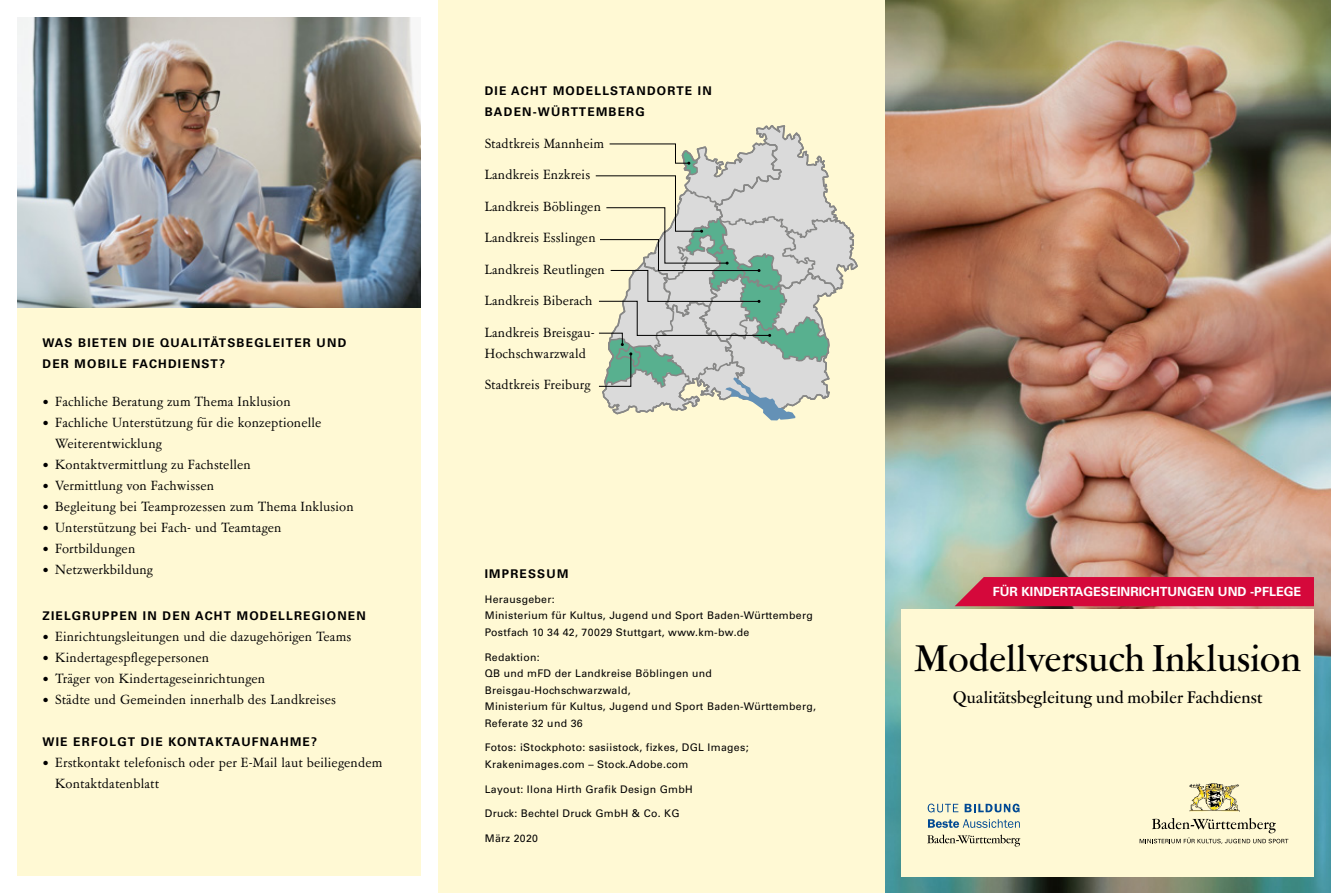
<style>
.page{position:relative;width:1331px;height:893px;background:#fff}
.page>*{position:absolute;margin:0;border:0;box-sizing:border-box;transform-origin:0 0}
.t1{font:500 42px "Garamont Amst SHOP";letter-spacing:.01em;color:#000}
.t2{font:500 18.9px "Garamont Amst SHOP";letter-spacing:.02em;color:#000}
.t3{font:15px/31.5px "Garamont Amst SBOP Rom";letter-spacing:.01em;color:#000}
.t4{font:700 12.6px "Univers LT Std";color:#fff}
.t5{font:700 12px/21px "Univers LT Std";letter-spacing:.1em;color:#000}
.t6{font:10.5px/16.5px "Univers LT Std";letter-spacing:.03em;color:#000}
</style>
<div class="page">
<img style="left:884px;top:0;width:447px;height:893px">
<div style="left:438px;top:0;width:446px;height:893px;background:#fff9d4"></div>
<div style="left:17px;top:17px;width:404px;height:859px;background:#fff9d4"></div>
<img style="left:17px;top:17px;width:404px;height:290px">
<div style="left:901px;top:609px;width:413px;height:268px;background:#fff9d4"></div>
<svg style="left:928px;top:804px;width:30px;height:8px"></svg>
<svg style="left:965px;top:804px;width:54px;height:8px"></svg>
<svg style="left:928px;top:819px;width:92px;height:9px"></svg>
<svg style="left:927px;top:835px;width:93px;height:11px"></svg>
<img style="left:1189px;top:784px;width:51px;height:27px">
<svg style="left:1140px;top:818px;width:148px;height:25px"></svg>
<div style="left:955px;top:577px;width:359px;height:29px;background:#d5083b"></div>
<svg style="left:595px;top:125px;width:263px;height:295px"></svg>
<p class="t5" style="left:43px;top:332px;width:305px">WAS BIETEN DIE QUALITÄTSBEGLEITER UND<br>DER MOBILE FACHDIENST?</p>
<p class="t3" style="left:43px;top:386px;width:250px">• Fachliche Beratung zum Thema Inklusion</p>
<p class="t3" style="left:55px;top:412px;width:268px;line-height:21px;text-indent:-13px">• Fachliche Unterstützung für die konzeptionelle<br>Weiterentwicklung</p>
<p class="t3" style="left:43px;top:449px;width:210px">• Kontaktvermittlung zu Fachstellen</p>
<p class="t3" style="left:43px;top:470px;width:173px">• Vermittlung von Fachwissen</p>
<p class="t3" style="left:43px;top:491px;width:313px">• Begleitung bei Teamprozessen zum Thema Inklusion</p>
<p class="t3" style="left:43px;top:512px;width:241px">• Unterstützung bei Fach- und Teamtagen</p>
<p class="t3" style="left:43px;top:533px;width:94px">• Fortbildungen</p>
<p class="t3" style="left:43px;top:554px;width:112px">• Netzwerkbildung</p>
<p class="t5" style="left:43px;top:605px;width:325px">ZIELGRUPPEN IN DEN ACHT MODELLREGIONEN</p>
<p class="t3" style="left:43px;top:621px;width:310px">• Einrichtungsleitungen und die dazugehörigen Teams</p>
<p class="t3" style="left:43px;top:642px;width:168px">• Kindertagespflegepersonen</p>
<p class="t3" style="left:43px;top:663px;width:224px">• Träger von Kindertageseinrichtungen</p>
<p class="t3" style="left:43px;top:684px;width:295px">• Städte und Gemeinden innerhalb des Landkreises</p>
<p class="t5" style="left:43px;top:731px;width:276px">WIE ERFOLGT DIE KONTAKTAUFNAHME?</p>
<p class="t3" style="left:55px;top:753px;width:329px;line-height:21px;text-indent:-13px">• Erstkontakt telefonisch oder per E-Mail laut beiliegendem<br>Kontaktdatenblatt</p>
<p class="t5" style="left:485px;top:80px;width:229px">DIE ACHT MODELLSTANDORTE IN<br>BADEN-WÜRTTEMBERG</p>
<p class="t3" style="left:485px;top:128px;width:122px">Stadtkreis Mannheim<br>Landkreis Enzkreis<br>Landkreis Böblingen<br>Landkreis Esslingen<br>Landkreis Reutlingen<br>Landkreis Biberach<br>Landkreis Breisgau-</p>
<p class="t3" style="left:485px;top:338px;width:107px">Hochschwarzwald<br>Stadtkreis Freiburg</p>
<p class="t5" style="left:485px;top:563px;width:85px">IMPRESSUM</p>
<p class="t6" style="left:485px;top:591px;width:330px">Herausgeber:<br>Ministerium für Kultus, Jugend und Sport Baden-Württemberg<br>Postfach 10 34 42, 70029 Stuttgart, www.km-bw.de</p>
<p class="t6" style="left:485px;top:649px;width:333px">Redaktion:<br>QB und mFD der Landkreise Böblingen und<br>Breisgau-Hochschwarzwald,<br>Ministerium für Kultus, Jugend und Sport Baden-Württemberg,<br>Referate 32 und 36</p>
<p class="t6" style="left:485px;top:739px;width:265px">Fotos: iStockphoto: sasiistock, fizkes, DGL Images;<br>Krakenimages.com – Stock.Adobe.com</p>
<p class="t6" style="left:485px;top:781px;width:210px">Layout: Ilona Hirth Grafik Design GmbH</p>
<p class="t6" style="left:485px;top:805px;width:196px">Druck: Bechtel Druck GmbH &amp; Co. KG</p>
<p class="t6" style="left:485px;top:830px;width:55px">März 2020</p>
<p class="t4" style="left:993px;top:584px;width:310px">FÜR KINDERTAGESEINRICHTUNGEN UND -PFLEGE</p>
<h1 class="t1" style="left:915px;top:638px;width:388px">Modellversuch Inklusion</h1>
<p class="t2" style="left:953px;top:688px;width:311px">Qualitätsbegleitung und mobiler Fachdienst</p>
</div>
